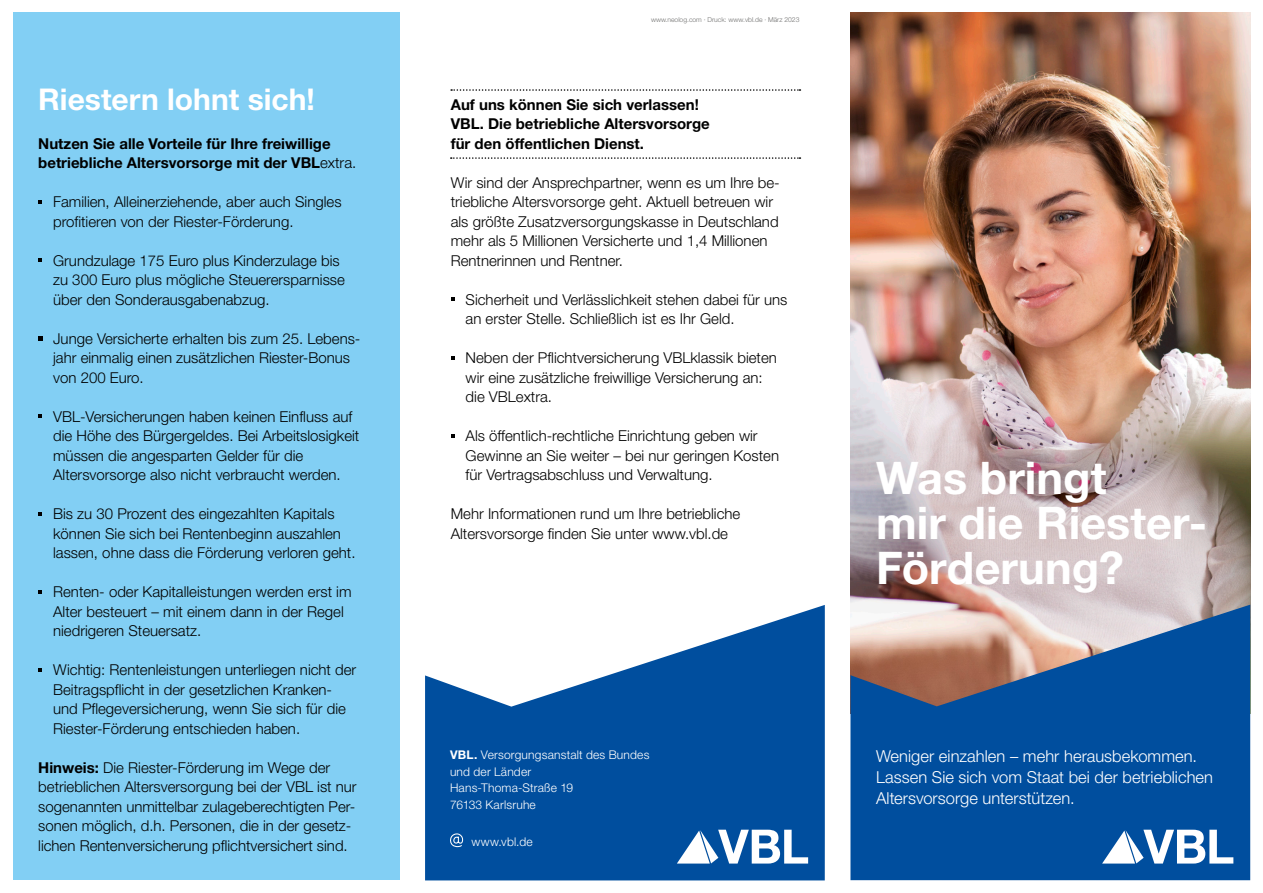
<style>
.page{position:relative;width:1263px;height:893px;background:#fff}
.page>*{position:absolute;margin:0;border:0;box-sizing:border-box;transform-origin:0 0}
.t1{font:700 45px/45px "Helvetica Neue LT Pro";color:#fff}
.Head{font:700 30px "Helvetica Neue LT Pro";color:#fff}
.t2{font:300 16.5px/21px "Helvetica Neue LT Pro";letter-spacing:.005em;color:#fff}
.copy{font:300 15px/19.5px "Helvetica Neue LT Pro";color:#000}
.t3{font:700 15px/19.5px "Helvetica Neue LT Pro";color:#000}
.t4{font:300 12px/16.5px "Helvetica Neue LT Pro";letter-spacing:.015em;color:#fff}
.t5{font:300 6.75px "Helvetica Neue LT Pro";color:#6f6f6e}
.s1{font-weight:300}
.s2{font-weight:700}
</style>
<div class="page">
<div style="left:13px;top:13px;width:387px;height:867px;background:#82cff4"></div>
<svg style="left:425px;top:605px;width:400px;height:275px;fill:#004e9e"></svg>
<div style="left:448px;top:717px;width:16px;height:131px;background:#004e9e"></div>
<svg style="left:677px;top:830px;width:131px;height:33px"></svg>
<img style="left:850px;top:13px;width:400px;height:592px">
<svg style="left:38px;top:200px;width:4px;height:4px"></svg>
<svg style="left:38px;top:259px;width:4px;height:3px"></svg>
<svg style="left:38px;top:336px;width:5px;height:4px"></svg>
<svg style="left:38px;top:415px;width:4px;height:3px"></svg>
<svg style="left:38px;top:512px;width:4px;height:4px"></svg>
<svg style="left:38px;top:590px;width:4px;height:4px"></svg>
<svg style="left:38px;top:668px;width:4px;height:4px"></svg>
<svg style="left:850px;top:605px;width:400px;height:275px;background:#2e639f"></svg>
<svg style="left:451px;top:298px;width:4px;height:3px"></svg>
<svg style="left:451px;top:356px;width:4px;height:4px"></svg>
<svg style="left:451px;top:434px;width:4px;height:4px"></svg>
<svg style="left:451px;top:89px;width:349px;height:2px"></svg>
<svg style="left:451px;top:157px;width:349px;height:2px"></svg>
<svg style="left:1102px;top:830px;width:131px;height:33px"></svg>
<p class="Head" style="left:38px;top:80px;width:278px">Riestern lohnt sich!</p>
<p class="t3" style="left:38px;top:133px;width:319px">Nutzen Sie alle Vorteile für Ihre freiwillige betriebliche Altersvorsorge mit der VBL<span class="s1">extra.</span></p>
<p class="copy" style="left:53px;top:192px;width:290px">Familien, Alleinerziehende, aber auch Singles</p>
<p class="copy" style="left:53px;top:211px;width:242px">profitieren von der Riester-Förderung.</p>
<p class="copy" style="left:53px;top:250px;width:288px">Grundzulage 175 Euro plus Kinderzulage bis</p>
<p class="copy" style="left:53px;top:270px;width:293px">zu 300 Euro plus mögliche Steuerersparnisse über den Sonderausgabenabzug.</p>
<p class="copy" style="left:53px;top:328px;width:309px">Junge Versicherte erhalten bis zum 25. Lebens&shy;jahr einmalig einen zusätzlichen Riester-Bonus von 200 Euro.</p>
<p class="copy" style="left:53px;top:406px;width:308px">VBL-Versicherungen haben keinen Einfluss auf die Höhe des Bürgergeldes. Bei Arbeitslosigkeit müssen die angesparten Gelder für die Altersvorsorge also nicht verbraucht werden.</p>
<p class="copy" style="left:53px;top:504px;width:304px">Bis zu 30 Prozent des eingezahlten Kapitals können Sie sich bei Rentenbeginn auszahlen lassen, ohne dass die Förderung verloren geht.</p>
<p class="copy" style="left:53px;top:582px;width:300px">Renten- oder Kapitalleistungen werden erst im<br>Alter besteuert – mit einem dann in der Regel niedrigeren Steuersatz.</p>
<p class="copy" style="left:53px;top:660px;width:305px">Wichtig: Rentenleistungen unterliegen nicht der Beitragspflicht in der gesetzlichen Kranken&shy;und Pflegeversicherung, wenn Sie sich für die Riester-Förderung entschieden haben.</p>
<p class="copy" style="left:38px;top:757px;width:320px"><span class="s2">Hinweis:</span> Die Riester-Förderung im Wege der betrieblichen Altersversorgung bei der VBL ist nur sogenannten unmittelbar zulageberechtigten Per&shy;sonen möglich, d.h. Personen, die in der gesetz&shy;lichen Rentenversicherung pflichtversichert sind.</p>
<p class="t5" style="left:651px;top:15px;width:150px">www.neolog.com · Druck: www.vbl.de · März 2023</p>
<p class="t3" style="left:451px;top:94px;width:250px">Auf uns können Sie sich verlassen!</p>
<p class="t3" style="left:451px;top:113px;width:261px">VBL. Die betriebliche Altersvorsorge für den öffentlichen Dienst.</p>
<p class="copy" style="left:451px;top:172px;width:331px">Wir sind der Ansprechpartner, wenn es um Ihre be&shy;triebliche Altersvorsorge geht. Aktuell betreuen wir als größte Zusatzversorgungskasse in Deutschland mehr als 5 Millionen Versicherte und 1,4 Millionen Rentnerinnen und Rentner.</p>
<p class="copy" style="left:466px;top:289px;width:323px">Sicherheit und Verlässlichkeit stehen dabei für uns an erster Stelle. Schließlich ist es Ihr Geld.</p>
<p class="copy" style="left:466px;top:348px;width:313px">Neben der Pflichtversicherung VBLklassik bieten wir eine zusätzliche freiwillige Versicherung an: die VBLextra.</p>
<p class="copy" style="left:466px;top:426px;width:315px">Als öffentlich-rechtliche Einrichtung geben wir<br>Gewinne an Sie weiter – bei nur geringen Kosten für Vertragsabschluss und Verwaltung.</p>
<p class="copy" style="left:451px;top:504px;width:291px">Mehr Informationen rund um Ihre betriebliche<br>Altersvorsorge finden Sie unter www.vbl.de</p>
<p class="t4" style="left:450px;top:746px;width:201px"><span class="s2">VBL.</span> Versorgungsanstalt des Bundes und der Länder</p>
<p class="t4" style="left:450px;top:779px;width:125px">Hans-Thoma-Straße 19</p>
<p class="t4" style="left:450px;top:796px;width:87px">76133 Karlsruhe</p>
<p class="t4" style="left:471px;top:833px;width:63px">www.vbl.de</p>
<p class="t1" style="left:876px;top:454px;width:333px">Was bringt<br>mir die Riester-<br>Förderung?</p>
<p class="t2" style="left:876px;top:746px;width:339px">Weniger einzahlen – mehr herausbekommen.<br>Lassen Sie sich vom Staat bei der betrieblichen<br>Altersvorsorge unterstützen.</p>
</div>
